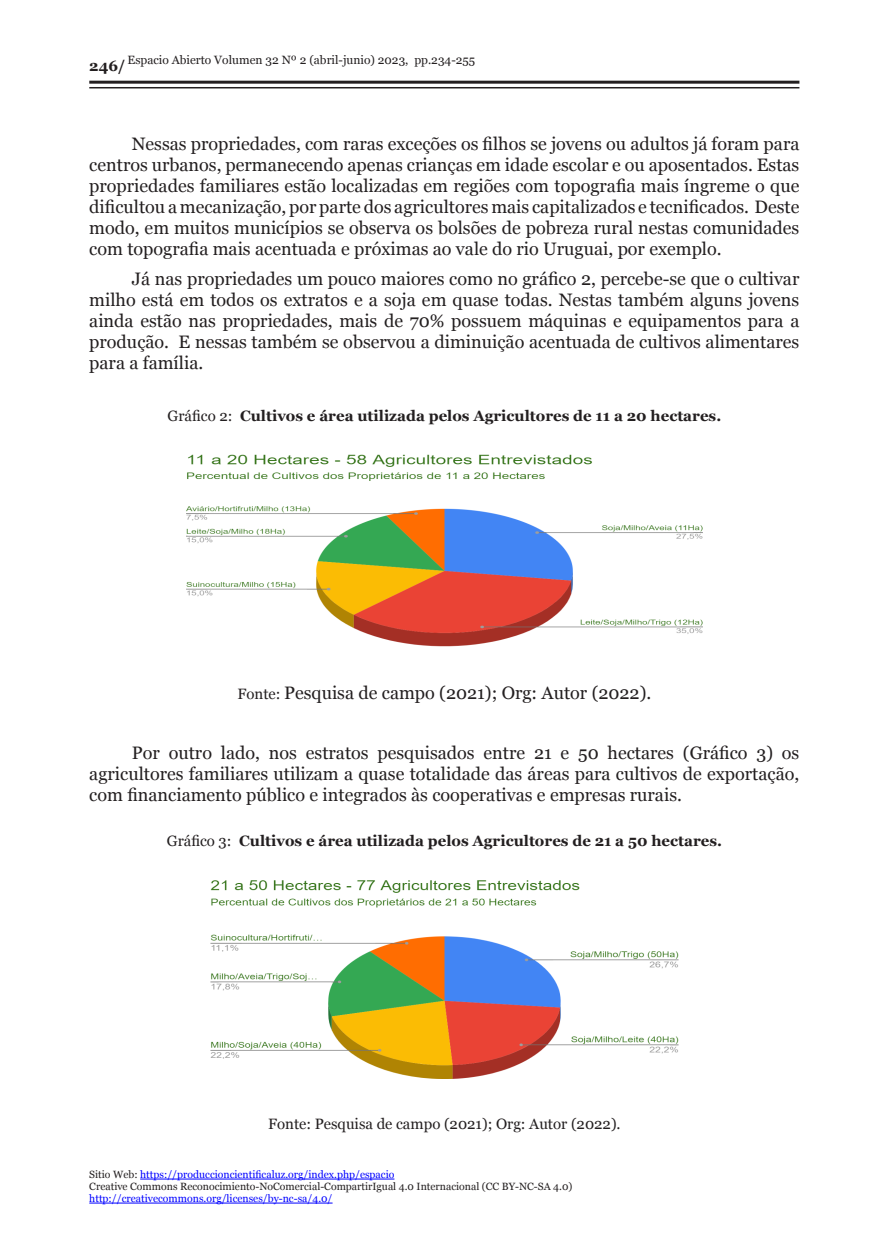
<style>
.page{position:relative;width:893px;height:1234px;background:#fff}
.page>*{position:absolute;margin:0;border:0;box-sizing:border-box;transform-origin:0 0}
.PARRAFOS{font:18px/21px "Georgia";color:#231f20;text-align:justify}
.t1{font:700 15px "Georgia";color:#231f20}
.t2{font:15px "Georgia";color:#231f20}
.t3{font:12px "Georgia";color:#231f20}
.t4{font:10.5px/12px "Georgia";color:#231f20}
.t5{font:10.5px "Georgia";color:#00f}
.s1{font-weight:400}
.s2{font-size:15px}
.s3{color:#00f}
</style>
<div class="page">
<hr style="left:89px;top:81px;width:710px;height:3px;background:#231f20">
<hr style="left:89px;top:87px;width:710px;height:1px;background:#231f20">
<hr style="left:140px;top:1178px;width:254px;height:1px;background:#00f">
<hr style="left:89px;top:1202px;width:244px;height:1px;background:#00f">
<img style="left:186px;top:454px;width:517px;height:193px">
<img style="left:210px;top:880px;width:469px;height:199px">
<p class="t3" style="left:128px;top:53px;width:349px">Espacio Abierto Volumen 32 Nº 2 (abril-junio) 2023, pp.234-255</p>
<p class="t1" style="left:89px;top:56px;width:37px">246/</p>
<p class="PARRAFOS" style="left:89px;top:133px;width:712px;text-indent:43px">Nessas propriedades, com raras exceções os filhos se jovens ou adultos já foram para centros urbanos, permanecendo apenas crianças em idade escolar e ou aposentados. Estas propriedades familiares estão localizadas em regiões com topografia mais íngreme o que dificultou a mecanização, por parte dos agricultores mais capitalizados e tecnificados. Deste modo, em muitos municípios se observa os bolsões de pobreza rural nestas comunidades com topografia mais acentuada e próximas ao vale do rio Uruguai, por exemplo.</p>
<p class="PARRAFOS" style="left:89px;top:268px;width:712px;text-indent:43px">Já nas propriedades um pouco maiores como no gráfico 2, percebe-se que o cultivar milho está em todos os extratos e a soja em quase todas. Nestas também alguns jovens ainda estão nas propriedades, mais de 70% possuem máquinas e equipamentos para a produção. E nessas também se observou a diminuição acentuada de cultivos alimentares para a família.</p>
<p class="t1" style="left:168px;top:406px;width:555px"><span class="s1">Gráfico 2:</span> Cultivos e área utilizada pelos Agricultores de 11 a 20 hectares.</p>
<p class="PARRAFOS" style="left:237px;top:682px;width:415px"><span class="s2">Fonte:</span> Pesquisa de campo (2021); Org: Autor (2022).</p>
<p class="PARRAFOS" style="left:89px;top:742px;width:712px;text-indent:43px">Por outro lado, nos estratos pesquisados entre 21 e 50 hectares (Gráfico 3) os agricultores familiares utilizam a quase totalidade das áreas para cultivos de exportação, com financiamento público e integrados às cooperativas e empresas rurais.</p>
<p class="t1" style="left:167px;top:831px;width:557px"><span class="s1">Gráfico 3:</span> Cultivos e área utilizada pelos Agricultores de 21 a 50 hectares.</p>
<p class="t2" style="left:268px;top:1114px;width:354px">Fonte: Pesquisa de campo (2021); Org: Autor (2022).</p>
<p class="t4" style="left:89px;top:1168px;width:485px">Sitio Web: <span class="s3">https://produccioncientificaluz.org/index.php/espacio<br></span>Creative Commons Reconocimiento-NoComercial-CompartirIgual 4.0 Internacional (CC BY-NC-SA 4.0)</p>
<p class="t5" style="left:89px;top:1191px;width:245px">http://creativecommons.org/licenses/by-nc-sa/4.0/</p>
</div>
